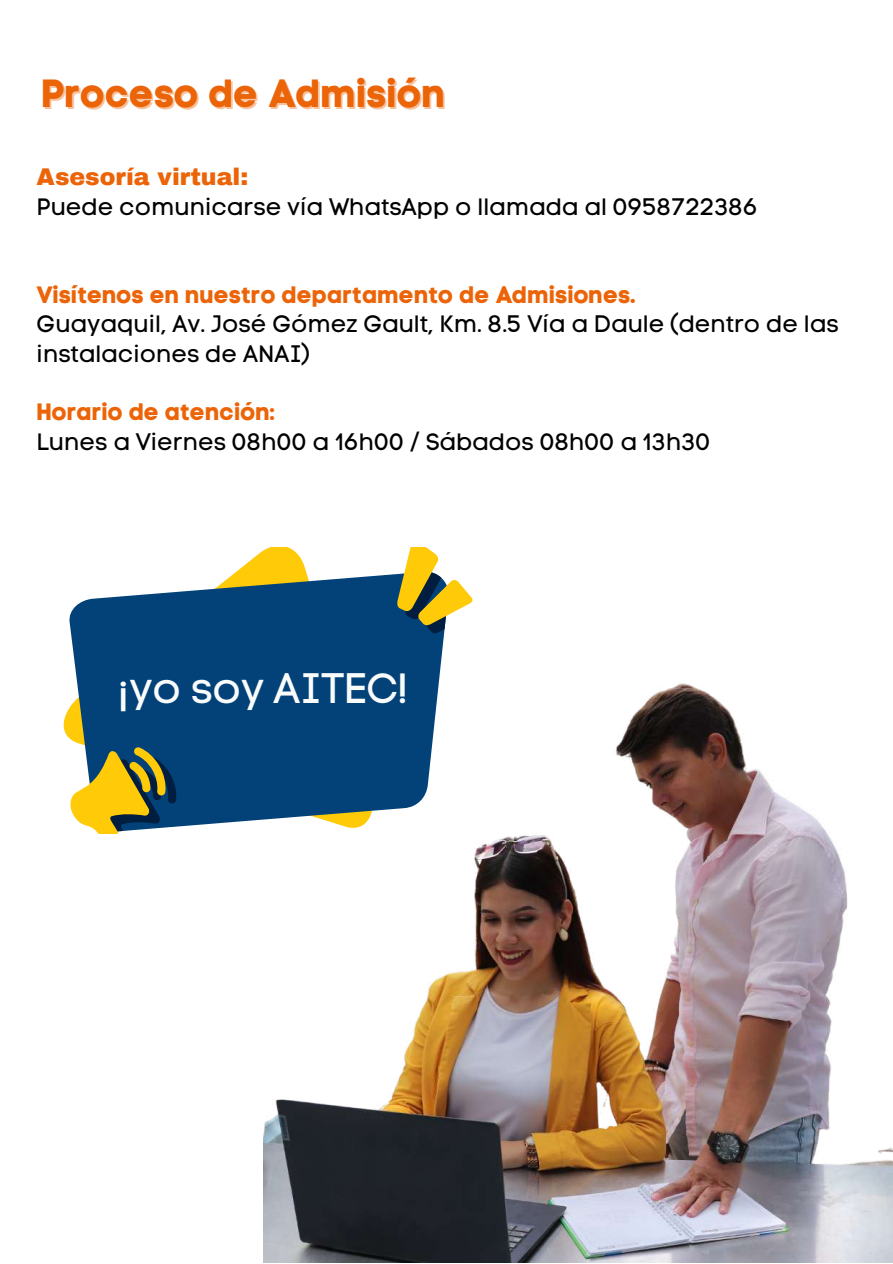
<style>
.page{position:relative;width:893px;height:1264px;background:#fff}
.page>*{position:absolute;margin:0;border:0;box-sizing:border-box;transform-origin:0 0}
.t1{font:42.15px "Code Pro Normal LC";letter-spacing:-.015em;color:#fafcfc}
.t2{font:39px "Code Pro Bold LC";color:#ec6408}
.t3{font:23.7px/29.2px "Code Pro Normal LC";color:#000}
.t4{font:23.7px "Code Pro Bold LC";color:#ec6408}
.t5{font:900 23.7px "Archivo";color:#ec6408}
</style>
<div class="page">
<img style="left:264px;top:683px;width:628px;height:579px">
<svg style="left:63px;top:548px;width:314px;height:285px"></svg>
<svg style="left:68px;top:571px;width:381px;height:261px;background:#2b5e87"></svg>
<svg style="left:68px;top:747px;width:109px;height:86px;background:#989654"></svg>
<svg style="left:397px;top:548px;width:76px;height:86px"></svg>
<h2 class="t2" style="left:41px;top:70px;width:406px">Proceso de Admisión</h2>
<p class="t5" style="left:37px;top:164px;width:213px">Asesoría virtual:</p>
<p class="t3" style="left:37px;top:192px;width:722px">Puede comunicarse vía WhatsApp o llamada al 0958722386</p>
<p class="t4" style="left:37px;top:280px;width:601px">Visítenos en nuestro departamento de Admisiones.</p>
<p class="t3" style="left:37px;top:309px;width:803px">Guayaquil, Av. José Gómez Gault, Km. 8.5 Vía a Daule (dentro de las instalaciones de ANAI)</p>
<p class="t4" style="left:37px;top:398px;width:240px">Horario de atención:</p>
<p class="t3" style="left:37px;top:426px;width:675px">Lunes a Viernes 08h00 a 16h00 / Sábados 08h00 a 13h30</p>
<h1 class="t1" style="left:119px;top:663px;width:290px">¡yo soy AITEC!</h1>
</div>
